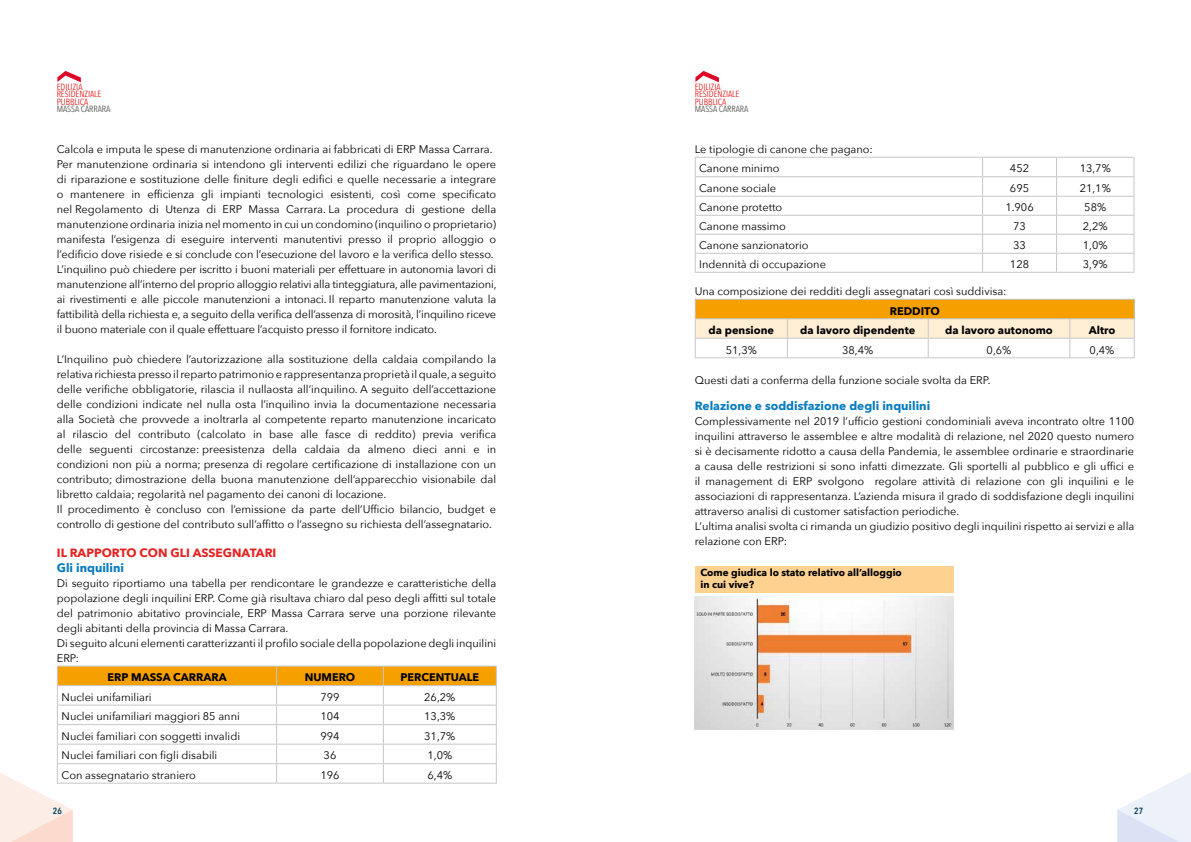
<style>
.page{position:relative;width:1191px;height:842px;background:#fff}
.page>*{position:absolute;margin:0;border:0;box-sizing:border-box;transform-origin:0 0}
.t1{font:700 12px "Avenir Next";color:#077bc0}
.t2{font:700 12px "Avenir Next";color:#e52321}
.t3{font:11px/15px "Avenir Next";color:#000}
.t4{font:700 11px "Avenir Next";color:#000}
.t5{font:700 10px/12px "Avenir Next";color:#000}
.t6{font:9px/7.5px "Avenir Next Condensed";color:#e52321}
.t7{font:9px "Avenir Next Condensed";color:#575756}
.t8{font:600 9px "Avenir Next Condensed";color:#063e58}
</style>
<div class="page">
<svg style="left:1117px;top:772px;width:74px;height:70px"></svg>
<svg style="left:57px;top:71px;width:24px;height:11px"></svg>
<svg style="left:695px;top:71px;width:24px;height:11px"></svg>
<svg style="left:0;top:666px;width:497px;height:176px"></svg>
<hr style="left:57px;top:783px;width:220px;height:1px;background:#c6c6c6">
<hr style="left:277px;top:783px;width:106px;height:1px;background:#c6c6c6">
<hr style="left:383px;top:783px;width:114px;height:1px;background:#c6c6c6">
<img style="left:694px;top:597px;width:259px;height:133px">
<div style="left:694px;top:566px;width:259px;height:27px;background:#fdd190"></div>
<hr style="left:694px;top:157px;width:288px;height:1px;background:#c6c6c6">
<hr style="left:982px;top:157px;width:74px;height:1px;background:#c6c6c6">
<hr style="left:1056px;top:157px;width:78px;height:1px;background:#c6c6c6">
<hr style="left:694px;top:176px;width:288px;height:1px;background:#c6c6c6">
<hr style="left:982px;top:176px;width:74px;height:1px;background:#c6c6c6">
<hr style="left:1056px;top:176px;width:78px;height:1px;background:#c6c6c6">
<hr style="left:694px;top:196px;width:288px;height:1px;background:#c6c6c6">
<hr style="left:982px;top:196px;width:74px;height:1px;background:#c6c6c6">
<hr style="left:1056px;top:196px;width:78px;height:1px;background:#c6c6c6">
<hr style="left:694px;top:215px;width:288px;height:1px;background:#c6c6c6">
<hr style="left:982px;top:215px;width:74px;height:1px;background:#c6c6c6">
<hr style="left:1056px;top:215px;width:78px;height:1px;background:#c6c6c6">
<hr style="left:694px;top:234px;width:288px;height:1px;background:#c6c6c6">
<hr style="left:982px;top:234px;width:74px;height:1px;background:#c6c6c6">
<hr style="left:1056px;top:234px;width:78px;height:1px;background:#c6c6c6">
<hr style="left:694px;top:253px;width:288px;height:1px;background:#c6c6c6">
<svg style="left:694px;top:158px;width:1px;height:114px"></svg>
<hr style="left:982px;top:253px;width:74px;height:1px;background:#c6c6c6">
<svg style="left:982px;top:158px;width:1px;height:114px"></svg>
<hr style="left:1056px;top:253px;width:78px;height:1px;background:#c6c6c6">
<svg style="left:1056px;top:158px;width:1px;height:114px"></svg>
<svg style="left:1133px;top:158px;width:1px;height:114px"></svg>
<hr style="left:694px;top:272px;width:288px;height:1px;background:#c6c6c6">
<hr style="left:982px;top:272px;width:74px;height:1px;background:#c6c6c6">
<hr style="left:1056px;top:272px;width:78px;height:1px;background:#c6c6c6">
<hr style="left:694px;top:299px;width:93px;height:1px;background:#c6c6c6">
<hr style="left:787px;top:299px;width:141px;height:1px;background:#c6c6c6">
<hr style="left:928px;top:299px;width:141px;height:1px;background:#c6c6c6">
<hr style="left:1069px;top:299px;width:65px;height:1px;background:#c6c6c6">
<svg style="left:694px;top:300px;width:440px;height:57px"></svg>
<hr style="left:694px;top:357px;width:93px;height:1px;background:#c6c6c6">
<hr style="left:787px;top:357px;width:141px;height:1px;background:#c6c6c6">
<hr style="left:928px;top:357px;width:141px;height:1px;background:#c6c6c6">
<hr style="left:1069px;top:357px;width:65px;height:1px;background:#c6c6c6">
<p class="t6" style="left:57px;top:83px;width:46px">EDILIZIA<br>RESIDENZIALE<br>PUBBLICA</p>
<p class="t7" style="left:57px;top:102px;width:55px">MASSA CARRARA</p>
<p class="t3" style="left:57px;top:141px;width:441px">Calcola e imputa le spese di manutenzione ordinaria ai fabbricati di ERP Massa Carrara.<br>Per manutenzione ordinaria si intendono gli interventi edilizi che riguardano le opere di riparazione e sostituzione delle finiture degli edifici e quelle necessarie a integrare o mantenere in efficienza gli impianti tecnologici esistenti, così come specificato nel Regolamento di Utenza di ERP Massa Carrara. La procedura di gestione della manutenzione ordinaria inizia nel momento in cui un condomino (inquilino o proprietario) manifesta l’esigenza di eseguire interventi manutentivi presso il proprio alloggio o l’edificio dove risiede e si conclude con l’esecuzione del lavoro e la verifica dello stesso.<br>L’inquilino può chiedere per iscritto i buoni materiali per effettuare in autonomia lavori di manutenzione all’interno del proprio alloggio relativi alla tinteggiatura, alle pavimentazioni, ai rivestimenti e alle piccole manutenzioni a intonaci. Il reparto manutenzione valuta la fattibilità della richiesta e, a seguito della verifica dell’assenza di morosità, l’inquilino riceve il buono materiale con il quale effettuare l’acquisto presso il fornitore indicato.</p>
<p class="t3" style="left:57px;top:351px;width:441px">L’Inquilino può chiedere l’autorizzazione alla sostituzione della caldaia compilando la relativa richiesta presso il reparto patrimonio e rappresentanza proprietà il quale, a seguito delle verifiche obbligatorie, rilascia il nullaosta all’inquilino. A seguito dell’accettazione delle condizioni indicate nel nulla osta l’inquilino invia la documentazione necessaria alla Società che provvede a inoltrarla al competente reparto manutenzione incaricato al rilascio del contributo (calcolato in base alle fasce di reddito) previa verifica delle seguenti circostanze: preesistenza della caldaia da almeno dieci anni e in condizioni non più a norma; presenza di regolare certificazione di installazione con un contributo; dimostrazione della buona manutenzione dell’apparecchio visionabile dal libretto caldaia; regolarità nel pagamento dei canoni di locazione.<br>Il procedimento è concluso con l’emissione da parte dell’Ufficio bilancio, budget e controllo di gestione del contributo sull’affitto o l’assegno su richiesta dell’assegnatario.</p>
<p class="t2" style="left:57px;top:543px;width:221px">IL RAPPORTO CON GLI ASSEGNATARI</p>
<p class="t1" style="left:57px;top:557px;width:69px">Gli inquilini</p>
<p class="t3" style="left:57px;top:575px;width:441px">Di seguito riportiamo una tabella per rendicontare le grandezze e caratteristiche della popolazione degli inquilini ERP. Come già risultava chiaro dal peso degli affitti sul totale del patrimonio abitativo provinciale, ERP Massa Carrara serve una porzione rilevante degli abitanti della provincia di Massa Carrara.<br>Di seguito alcuni elementi caratterizzanti il profilo sociale della popolazione degli inquilini ERP:</p>
<p class="t4" style="left:107px;top:668px;width:121px">ERP MASSA CARRARA</p>
<p class="t4" style="left:305px;top:668px;width:52px">NUMERO</p>
<p class="t4" style="left:400px;top:668px;width:80px">PERCENTUALE</p>
<p class="t3" style="left:62px;top:689px;width:92px">Nuclei unifamiliari</p>
<p class="t3" style="left:320px;top:689px;width:21px">799</p>
<p class="t3" style="left:424px;top:689px;width:33px">26,2%</p>
<p class="t3" style="left:62px;top:708px;width:180px">Nuclei unifamiliari maggiori 85 anni</p>
<p class="t3" style="left:320px;top:708px;width:21px">104</p>
<p class="t3" style="left:424px;top:708px;width:33px">13,3%</p>
<p class="t3" style="left:62px;top:728px;width:180px">Nuclei familiari con soggetti invalidi</p>
<p class="t3" style="left:320px;top:728px;width:21px">994</p>
<p class="t3" style="left:424px;top:728px;width:33px">31,7%</p>
<p class="t3" style="left:62px;top:748px;width:157px">Nuclei familiari con figli disabili</p>
<p class="t3" style="left:324px;top:748px;width:14px">36</p>
<p class="t3" style="left:427px;top:748px;width:26px">1,0%</p>
<p class="t3" style="left:62px;top:767px;width:136px">Con assegnatario straniero</p>
<p class="t3" style="left:320px;top:767px;width:21px">196</p>
<p class="t3" style="left:427px;top:767px;width:26px">6,4%</p>
<p class="t6" style="left:694px;top:83px;width:46px">EDILIZIA<br>RESIDENZIALE<br>PUBBLICA</p>
<p class="t7" style="left:694px;top:102px;width:55px">MASSA CARRARA</p>
<p class="t3" style="left:699px;top:139px;width:175px;line-height:19.5px;text-indent:-4px">Le tipologie di canone che pagano:<br>Canone minimo</p>
<p class="t3" style="left:1010px;top:160px;width:21px">452</p>
<p class="t3" style="left:1079px;top:160px;width:33px">13,7%</p>
<p class="t3" style="left:699px;top:180px;width:78px">Canone sociale</p>
<p class="t3" style="left:1010px;top:180px;width:21px">695</p>
<p class="t3" style="left:1079px;top:180px;width:33px">21,1%</p>
<p class="t3" style="left:699px;top:199px;width:84px">Canone protetto</p>
<p class="t3" style="left:1005px;top:199px;width:30px">1.906</p>
<p class="t3" style="left:1084px;top:199px;width:23px">58%</p>
<p class="t3" style="left:699px;top:218px;width:88px">Canone massimo</p>
<p class="t3" style="left:1013px;top:218px;width:14px">73</p>
<p class="t3" style="left:1082px;top:218px;width:26px">2,2%</p>
<p class="t3" style="left:699px;top:237px;width:111px">Canone sanzionatorio</p>
<p class="t3" style="left:1013px;top:237px;width:14px">33</p>
<p class="t3" style="left:1082px;top:237px;width:26px">1,0%</p>
<p class="t3" style="left:699px;top:256px;width:128px">Indennità di occupazione</p>
<p class="t3" style="left:1010px;top:256px;width:21px">128</p>
<p class="t3" style="left:1082px;top:256px;width:26px">3,9%</p>
<p class="t3" style="left:694px;top:283px;width:313px">Una composizione dei redditi degli assegnatari così suddivisa:</p>
<p class="t4" style="left:889px;top:301px;width:51px">REDDITO</p>
<p class="t4" style="left:708px;top:321px;width:67px">da pensione</p>
<p class="t4" style="left:800px;top:321px;width:117px">da lavoro dipendente</p>
<p class="t4" style="left:945px;top:321px;width:109px">da lavoro autonomo</p>
<p class="t4" style="left:1088px;top:321px;width:28px">Altro</p>
<p class="t3" style="left:725px;top:342px;width:33px">51,3%</p>
<p class="t3" style="left:842px;top:342px;width:33px">38,4%</p>
<p class="t3" style="left:986px;top:342px;width:26px">0,6%</p>
<p class="t3" style="left:1089px;top:342px;width:26px">0,4%</p>
<p class="t3" style="left:694px;top:372px;width:297px">Questi dati a conferma della funzione sociale svolta da ERP.</p>
<p class="t1" style="left:694px;top:395px;width:237px">Relazione e soddisfazione degli inquilini</p>
<p class="t3" style="left:694px;top:413px;width:441px">Complessivamente nel 2019 l’ufficio gestioni condominiali aveva incontrato oltre 1100 inquilini attraverso le assemblee e altre modalità di relazione, nel 2020 questo numero si è decisamente ridotto a causa della Pandemia, le assemblee ordinarie e straordinarie a causa delle restrizioni si sono infatti dimezzate. Gli sportelli al pubblico e gli uffici e il management di ERP svolgono regolare attività di relazione con gli inquilini e le associazioni di rappresentanza. L’azienda misura il grado di soddisfazione degli inquilini attraverso analisi di customer satisfaction periodiche.<br>L’ultima analisi svolta ci rimanda un giudizio positivo degli inquilini rispetto ai servizi e alla relazione con ERP:</p>
<p class="t5" style="left:700px;top:567px;width:203px">Come giudica lo stato relativo all’alloggio in cui vive?</p>
<p class="t8" style="left:53px;top:803px;width:10px">26</p>
<p class="t8" style="left:1134px;top:803px;width:10px">27</p>
</div>
